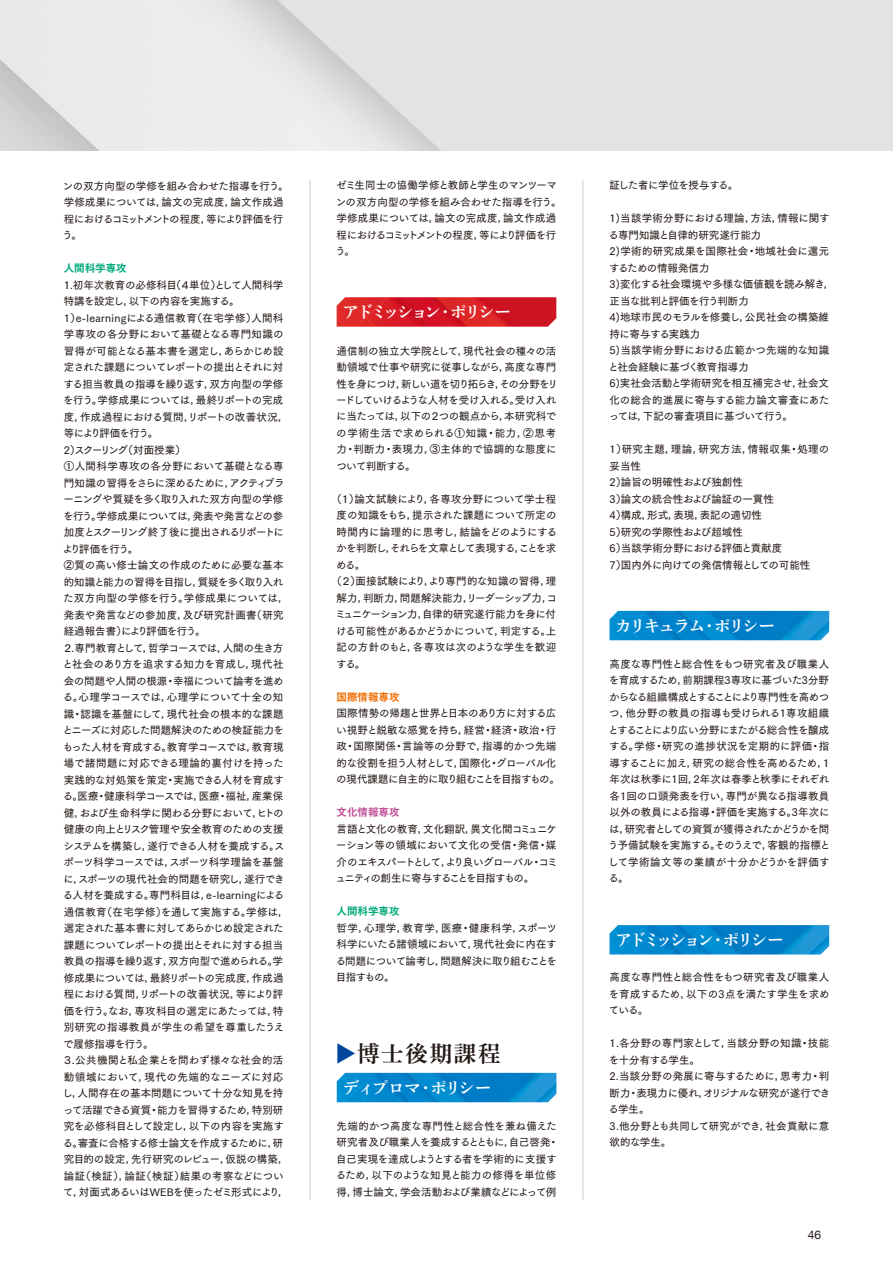
<style>
.page{position:relative;width:893px;height:1263px;background:#fff}
.page>*{position:absolute;margin:0;border:0;box-sizing:border-box;transform-origin:0 0}
.t1{font:22.5px "DNP Shuei Min Pr 6 N B";letter-spacing:.075em;color:#221815}
.t2{font:16.5px "DNP Shuei Min Pr 6 N B";letter-spacing:-.155em;color:#fff}
.t3{font:16.5px "DNP Shuei Min Pr 6 N B";letter-spacing:-.115em;color:#fff}
.t4{font:16.5px "DNP Shuei Min Pr 6 N B";letter-spacing:-.075em;color:#fff}
.t5{font:12px "Helvetica Neue";color:#221815}
.t6{font:10.5px/16.5px "Tsuku Go Pr 5 N D";letter-spacing:-.02em;color:#221815}
.t7{font:10.5px/16.5px "Tsuku Go Pr 5 N D";color:#221815}
.t8{font:10.5px/16.5px "Tsuku Go Pr 5 N D";letter-spacing:-.04em;color:#221815}
.t9{font:10.5px "Tsuku Go Pr 5 N D";letter-spacing:.005em;color:#221815}
.t10{font:10.5px "Tsuku Go Pr 5 N D";letter-spacing:-.1em;color:#221815}
.t11{font:10.5px "Tsuku Go Pr 5 N D";letter-spacing:.035em;color:#221815}
.t12{font:10.5px "Tsuku Go Pr 5 N D";letter-spacing:-.05em;color:#221815}
.t13{font:10.5px "Tsuku Go Pro E";color:#00aa7b}
.t14{font:10.5px "Tsuku Go Pro E";color:#ed6c00}
.t15{font:10.5px "Tsuku Go Pro E";color:#c14d97}
.s1{color:#00479d}
</style>
<div class="page">
<hr style="left:310px;top:180px;width:1px;height:1019px;background:#c9caca">
<hr style="left:582px;top:180px;width:1px;height:1019px;background:#c9caca">
<img style="left:337px;top:1073px;width:219px;height:29px">
<img style="left:337px;top:297px;width:219px;height:30px">
<img style="left:609px;top:611px;width:220px;height:29px">
<img style="left:609px;top:925px;width:220px;height:29px">
<p class="t6" style="left:62px;top:177px;width:228px">ンの双方向型の学修を組み合わせた指導を行う。学修成果については，論文の完成度，論文作成過程におけるコミットメントの程度，等により評価を行う。</p>
<p class="t13" style="left:64px;top:259px;width:64px">人間科学専攻</p>
<p class="t6" style="left:62px;top:276px;width:229px">１.初年次教育の必修科目（４単位）として人間科学特講を設定し，以下の内容を実施する。<br>1）e-learningによる通信教育（在宅学修）人間科学専攻の各分野において基礎となる専門知識の習得が可能となる基本書を選定し，あらかじめ設定された課題についてレポートの提出とそれに対する担当教員の指導を繰り返す，双方向型の学修を行う。学修成果については，最終リポートの完成度，作成過程における質問，リポートの改善状況，等により評価を行う。<br>2）スクーリング（対面授業）<br>①人間科学専攻の各分野において基礎となる専門知識の習得をさらに深めるために，アクティブラーニングや質疑を多く取り入れた双方向型の学修を行う。学修成果については，発表や発言などの参加度とスクーリング終了後に提出されるリポートにより評価を行う。<br>②質の高い修士論文の作成のために必要な基本的知識と能力の習得を目指し，質疑を多く取り入れた双方向型の学修を行う。学修成果については，発表や発言などの参加度，及び研究計画書（研究経過報告書）により評価を行う。<br>２.専門教育として，哲学コースでは，人間の生き方と社会のあり方を追求する知力を育成し，現代社会の問題や人間の根源・幸福について論考を進める。心理学コースでは，心理学について十全の知識・認識を基盤にして，現代社会の根本的な課題とニーズに対応した問題解決のための検証能力をもった人材を育成する。教育学コースでは，教育現場で諸問題に対応できる理論的裏付けを持った実践的な対処策を策定・実施できる人材を育成する。医療・健康科学コースでは，医療・福祉，産業保健，および生命科学に関わる分野において，ヒトの健康の向上とリスク管理や安全教育のための支援システムを構築し，遂行できる人材を養成する。スポーツ科学コースでは，スポーツ科学理論を基盤に，スポーツの現代社会的問題を研究し，遂行できる人材を養成する。専門科目は，e-learningによる通信教育（在宅学修）を通して実施する。学修は，選定された基本書に対してあらかじめ設定された課題についてレポートの提出とそれに対する担当教員の指導を繰り返す，双方向型で進められる。学修成果については，最終リポートの完成度，作成過程における質問，リポートの改善状況，等により評価を行う。なお，専攻科目の選定にあたっては，特別研究の指導教員が学生の希望を尊重したうえで履修指導を行う。<br>３.公共機関と私企業とを問わず様々な社会的活動領域において，現代の先端的なニーズに対応し，人間存在の基本問題について十分な知見を持って活躍できる資質・能力を習得するため，特別研究を必修科目として設定し，以下の内容を実施する。審査に合格する修士論文を作成するために，研究目的の設定，先行研究のレビュー，仮説の構築，論証（検証），論証（検証）結果の考察などについて，対面式あるいはWEBを使ったゼミ形式により，</p>
<p class="t6" style="left:335px;top:176px;width:228px">ゼミ生同士の協働学修と教師と学生のマンツーマンの双方向型の学修を組み合わせた指導を行う。学修成果については，論文の完成度，論文作成過程におけるコミットメントの程度，等により評価を行う。</p>
<h2 class="t2" style="left:342px;top:303px;width:170px">アドミッション・ポリシー</h2>
<p class="t6" style="left:336px;top:341px;width:223px">通信制の独立大学院として，現代社会の種々の活動領域で仕事や研究に従事しながら，高度な専門性を身につけ，新しい道を切り拓らき，その分野をリードしていけるような人材を受け入れる。受け入れに当たっては，以下の２つの観点から，本研究科での学術生活で求められる①知識・能力，②思考力・判断力・表現力，③主体的で協調的な態度について判断する。</p>
<p class="t11" style="left:331px;top:490px;width:226px">（１）論文試験により，各専攻分野について学士程</p>
<p class="t6" style="left:337px;top:506px;width:221px">度の知識をもち，提示された課題について所定の</p>
<p class="t9" style="left:337px;top:523px;width:222px">時間内に論理的に思考し，結論をどのようにする</p>
<p class="t10" style="left:336px;top:539px;width:221px">かを判断し，それらを文章として表現する，ことを求</p>
<p class="t6" style="left:336px;top:556px;width:31px">める。</p>
<p class="t6" style="left:331px;top:572px;width:226px">（２）面接試験により，より専門的な知識の習得，理</p>
<p class="t9" style="left:337px;top:589px;width:222px">解力，判断力，問題解決能力，リーダーシップ力，コ</p>
<p class="t12" style="left:335px;top:605px;width:223px">ミュニケーション力，自律的研究遂行能力を身に付</p>
<p class="t6" style="left:336px;top:622px;width:222px">ける可能性があるかどうかについて，判定する。上</p>
<p class="t9" style="left:337px;top:638px;width:221px">記の方針のもと，各専攻は次のような学生を歓迎</p>
<p class="t6" style="left:336px;top:655px;width:31px">する。</p>
<p class="t14" style="left:337px;top:688px;width:64px">国際情報専攻</p>
<p class="t6" style="left:336px;top:704px;width:225px">国際情勢の帰趨と世界と日本のあり方に対する広い視野と鋭敏な感覚を持ち，経営・経済・政治・行政・国際関係・言論等の分野で，指導的かつ先端的な役割を担う人材として，国際化・グローバル化の現代課題に自主的に取り組むことを目指すもの。</p>
<p class="t15" style="left:337px;top:803px;width:64px">文化情報専攻</p>
<p class="t8" style="left:335px;top:820px;width:224px">言語と文化の教育，文化翻訳，異文化間コミュニケーション等の領域において文化の受信・発信・媒介のエキスパートとして，より良いグローバル・コミュニティの創生に寄与することを目指すもの。</p>
<p class="t13" style="left:337px;top:902px;width:64px">人間科学専攻</p>
<p class="t6" style="left:336px;top:919px;width:223px;text-align:justify">哲学，心理学，教育学，医療・健康科学，スポーツ科学にいたる諸領域において，現代社会に内在する問題について論考し，問題解決に取り組むことを目指すもの。</p>
<h1 class="t1" style="left:335px;top:1041px;width:167px"><span class="s1">▶</span>博士後期課程</h1>
<h2 class="t4" style="left:343px;top:1078px;width:150px">ディプロマ・ポリシー</h2>
<p class="t6" style="left:336px;top:1117px;width:225px">先端的かつ高度な専門性と総合性を兼ね備えた研究者及び職業人を養成するとともに，自己啓発・自己実現を達成しようとする者を学術的に支援するため，以下のような知見と能力の修得を単位修得，博士論文，学会活動および業績などによって例</p>
<p class="t8" style="left:609px;top:176px;width:130px">証した者に学位を授与する。</p>
<p class="t7" style="left:608px;top:209px;width:228px">1)当該学術分野における理論，方法，情報に関する専門知識と自律的研究遂行能力<br>2)学術的研究成果を国際社会・地域社会に還元するための情報発信力<br>3)変化する社会環境や多様な価値観を読み解き，正当な批判と評価を行う判断力<br>4)地球市民のモラルを修養し，公民社会の構築維持に寄与する実践力<br>5)当該学術分野における広範かつ先端的な知識と社会経験に基づく教育指導力<br>6)実社会活動と学術研究を相互補完させ，社会文化の総合的進展に寄与する能力論文審査にあたっては，下記の審査項目に基づいて行う。</p>
<p class="t7" style="left:609px;top:440px;width:221px">1）研究主題，理論，研究方法，情報収集・処理の妥当性<br>2）論旨の明確性および独創性<br>3）論文の統合性および論証の一貫性<br>4）構成，形式，表現，表記の適切性<br>5）研究の学際性および超域性<br>6）当該学術分野における評価と貢献度<br>7）国内外に向けての発信情報としての可能性</p>
<h2 class="t3" style="left:615px;top:616px;width:161px">カリキュラム・ポリシー</h2>
<p class="t6" style="left:608px;top:655px;width:224px">高度な専門性と総合性をもつ研究者及び職業人を育成するため，前期課程3専攻に基づいた3分野からなる組織構成とすることにより専門性を高めつつ，他分野の教員の指導も受けられる1専攻組織とすることにより広い分野にまたがる総合性を醸成する。学修・研究の進捗状況を定期的に評価・指導することに加え，研究の総合性を高めるため，1年次は秋季に1回，2年次は春季と秋季にそれぞれ各1回の口頭発表を行い，専門が異なる指導教員以外の教員による指導・評価を実施する。3年次には，研究者としての資質が獲得されたかどうかを問う予備試験を実施する。そのうえで，客観的指標として学術論文等の業績が十分かどうかを評価する。</p>
<h2 class="t2" style="left:615px;top:930px;width:170px">アドミッション・ポリシー</h2>
<p class="t6" style="left:609px;top:968px;width:222px;text-align:justify">高度な専門性と総合性をもつ研究者及び職業人を育成するため，以下の3点を満たす学生を求めている。</p>
<p class="t7" style="left:608px;top:1034px;width:223px">1.各分野の専門家として，当該分野の知識・技能を十分有する学生。<br>2.当該分野の発展に寄与するために，思考力・判断力・表現力に優れ，オリジナルな研究が遂行できる学生。<br>3.他分野とも共同して研究ができ，社会貢献に意欲的な学生。</p>
<p class="t5" style="left:808px;top:1226px;width:15px">46</p>
</div>
